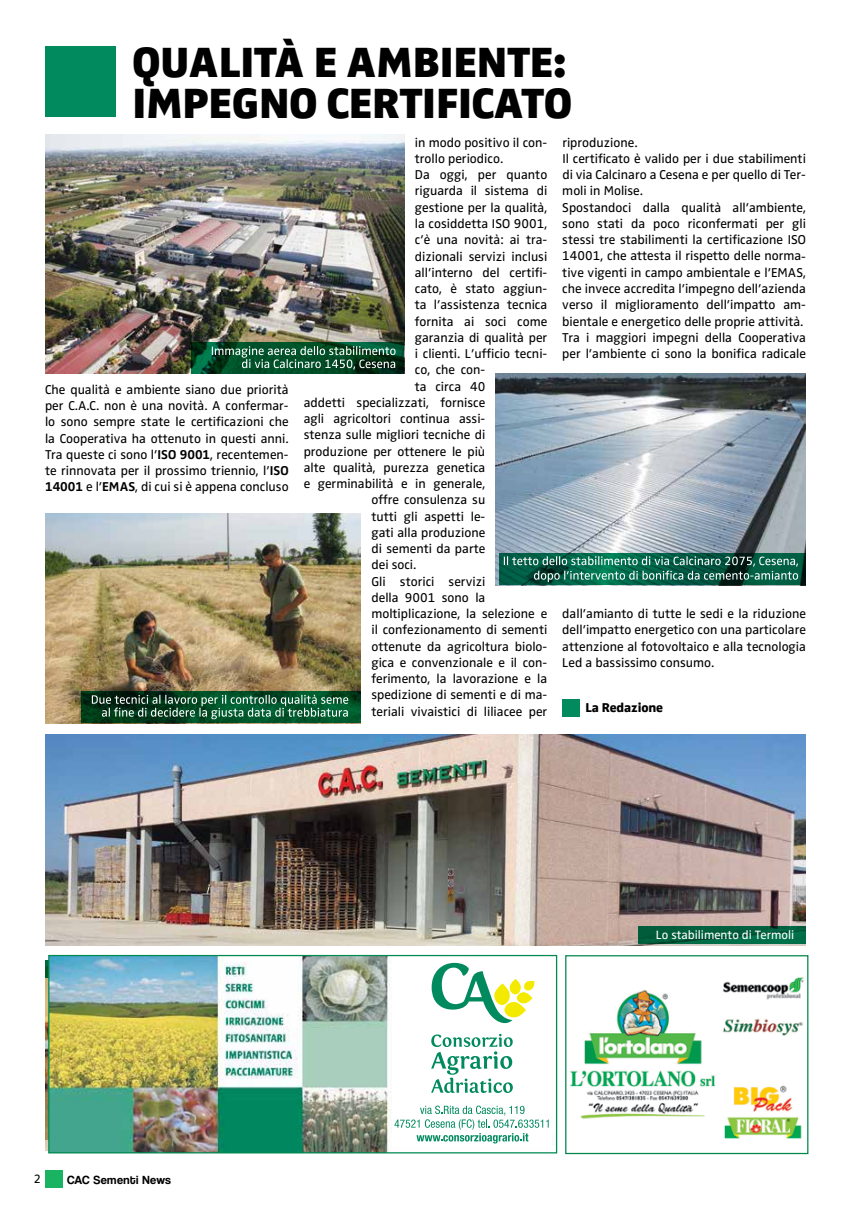
<style>
.page{position:relative;width:851px;height:1205px;background:#fff}
.page>*{position:absolute;margin:0;border:0;box-sizing:border-box;transform-origin:0 0}
.t1{font:43.75px/41.2px "Zwo w 8";letter-spacing:-.005em;color:#000;text-align:right}
.t2{font:13.25px/16.2px "Zwo w 4";color:#000;text-align:justify}
.t3{font:13.25px "Zwo w 7";letter-spacing:-.01em;color:#000}
.t4{font:12.5px "Zwo w 4";color:#fff}
.t5{font:12.5px "Zwo w 4";color:#000}
.t6{font:12.25px "Coolvetica Rg";letter-spacing:.04em;color:#000}
.s1{font-family:"Zwo w 6"}
</style>
<div class="page">
<div style="left:45px;top:1170px;width:18px;height:18px;background:#19b361"></div>
<div style="left:45px;top:46px;width:71px;height:71px;background:#008a5e"></div>
<div style="left:562px;top:699px;width:18px;height:18px;background:#008a5e"></div>
<img style="left:45px;top:134px;width:359px;height:240px">
<img style="left:496px;top:374px;width:309px;height:211px">
<img style="left:50px;top:957px;width:505px;height:194px">
<div style="left:48px;top:955px;width:509px;height:198px;border:1px solid #008951"></div>
<div style="left:392px;top:958px;width:159px;height:189px;background:#fff"></div>
<svg style="left:431px;top:963px;width:103px;height:60px"></svg>
<svg style="left:431px;top:1034px;width:81px;height:59px"></svg>
<svg style="left:394px;top:1105px;width:154px;height:38px"></svg>
<img style="left:570px;top:977px;width:234px;height:162px">
<div style="left:565px;top:955px;width:243px;height:199px;border:1px solid #00864b"></div>
<img style="left:45px;top:734px;width:760px;height:211px">
<svg style="left:638px;top:926px;width:167px;height:17px;background:#00613f"></svg>
<img style="left:45px;top:513px;width:316px;height:210px">
<svg style="left:81px;top:691px;width:279px;height:32px;background:#00431f"></svg>
<svg style="left:500px;top:553px;width:305px;height:32px;background:#00583f"></svg>
<svg style="left:92px;top:695px;width:256px;height:24px;background:#336d4f"></svg>
<svg style="left:191px;top:342px;width:213px;height:32px;background:#004a28"></svg>
<svg style="left:212px;top:346px;width:183px;height:23px;background:#336b4f"></svg>
<svg style="left:503px;top:556px;width:295px;height:26px;background:#2d7662"></svg>
<h1 class="t1" style="left:132px;top:41px;width:52px">QUALIT</h1>
<h1 class="t1" style="left:274px;top:41px;width:162px">À E AMBIENTE</h1>
<h1 class="t1" style="left:132px;top:41px;width:441px">:<br>IMPEGNO CERTIFICATO</h1>
<p class="t2" style="left:45px;top:381px;width:245px">Che qualità e ambiente siano due priorità per C.A.C. non è una novità. A confermar&shy;lo sono sempre state le certificazioni che la Cooperativa ha ottenuto in questi anni.<br>Tra queste ci sono l’<span class="s1">ISO 9001</span>, recentemen&shy;te rinnovata per il prossimo triennio, l’<span class="s1">ISO 14001</span> e l’<span class="s1">EMAS</span>, di cui si è appena concluso</p>
<p class="t2" style="left:415px;top:134px;width:134px">in modo positivo il con-</p>
<p class="t2" style="left:415px;top:150px;width:90px">trollo periodico.</p>
<p class="t2" style="left:415px;top:167px;width:134px">Da oggi, per quanto</p>
<p class="t2" style="left:415px;top:183px;width:134px">riguarda il sistema di</p>
<p class="t2" style="left:415px;top:199px;width:134px">gestione per la qualità,</p>
<p class="t2" style="left:415px;top:215px;width:134px">la cosiddetta ISO 9001,</p>
<p class="t2" style="left:415px;top:232px;width:134px">c’è una novità: ai tra-</p>
<p class="t2" style="left:415px;top:248px;width:134px">dizionali servizi inclusi</p>
<p class="t2" style="left:415px;top:264px;width:134px">all’interno del certifi-</p>
<p class="t2" style="left:415px;top:280px;width:134px">cato, è stato aggiun-</p>
<p class="t2" style="left:415px;top:297px;width:134px">ta l’assistenza tecnica</p>
<p class="t2" style="left:415px;top:313px;width:134px">fornita ai soci come</p>
<p class="t2" style="left:415px;top:329px;width:134px">garanzia di qualità per</p>
<p class="t2" style="left:415px;top:345px;width:134px">i clienti. L’ufficio tecni-</p>
<p class="t2" style="left:415px;top:362px;width:72px">co, che con-</p>
<p class="t2" style="left:415px;top:378px;width:72px">ta circa 40</p>
<p class="t2" style="left:303px;top:394px;width:183px">addetti specializzati, fornisce</p>
<p class="t2" style="left:303px;top:410px;width:183px">agli agricoltori continua assi-</p>
<p class="t2" style="left:303px;top:427px;width:183px">stenza sulle migliori tecniche di</p>
<p class="t2" style="left:303px;top:443px;width:183px">produzione per ottenere le più</p>
<p class="t2" style="left:303px;top:459px;width:183px">alte qualità, purezza genetica</p>
<p class="t2" style="left:303px;top:475px;width:183px">e germinabilità e in generale,</p>
<p class="t2" style="left:371px;top:492px;width:115px">offre consulenza su</p>
<p class="t2" style="left:371px;top:508px;width:115px">tutti gli aspetti le-</p>
<p class="t2" style="left:371px;top:524px;width:115px">gati alla produzione</p>
<p class="t2" style="left:371px;top:540px;width:115px">di sementi da parte</p>
<p class="t2" style="left:371px;top:557px;width:46px">dei soci.</p>
<p class="t2" style="left:371px;top:573px;width:115px">Gli storici servizi</p>
<p class="t2" style="left:371px;top:589px;width:115px">della 9001 sono la</p>
<p class="t2" style="left:371px;top:605px;width:177px">moltiplicazione, la selezione e</p>
<p class="t2" style="left:371px;top:622px;width:177px">il confezionamento di sementi</p>
<p class="t2" style="left:371px;top:638px;width:177px">ottenute da agricoltura biolo-</p>
<p class="t2" style="left:371px;top:654px;width:177px">gica e convenzionale e il con-</p>
<p class="t2" style="left:371px;top:670px;width:177px">ferimento, la lavorazione e la</p>
<p class="t2" style="left:371px;top:687px;width:177px">spedizione di sementi e di ma-</p>
<p class="t2" style="left:371px;top:703px;width:177px">teriali vivaistici di liliacee per</p>
<p class="t2" style="left:562px;top:134px;width:245px;text-align:left">riproduzione.<br>Il certificato è valido per i due stabilimenti di via Calcinaro a Cesena e per quello di Ter&shy;moli in Molise.<br>Spostandoci dalla qualità all’ambiente, sono stati da poco riconfermati per gli stessi tre stabilimenti la certificazione ISO 14001, che attesta il rispetto delle norma&shy;tive vigenti in campo ambientale e l’EMAS, che invece accredita l’impegno dell’azienda verso il miglioramento dell’impatto am&shy;bientale e energetico delle proprie attività.<br>Tra i maggiori impegni della Cooperativa per l’ambiente ci sono la bonifica radicale</p>
<p class="t2" style="left:562px;top:605px;width:245px">dall’amianto di tutte le sedi e la riduzione dell’impatto energetico con una particolare attenzione al fotovoltaico e alla tecnologia Led a bassissimo consumo.</p>
<p class="t3" style="left:585px;top:699px;width:79px">La Redazione</p>
<p class="t4" style="left:656px;top:928px;width:140px">Lo stabilimento di Termoli</p>
<p class="t5" style="left:34px;top:1172px;width:9px">2</p>
<p class="t6" style="left:67px;top:1172px;width:105px">CAC Sementi News</p>
</div>
